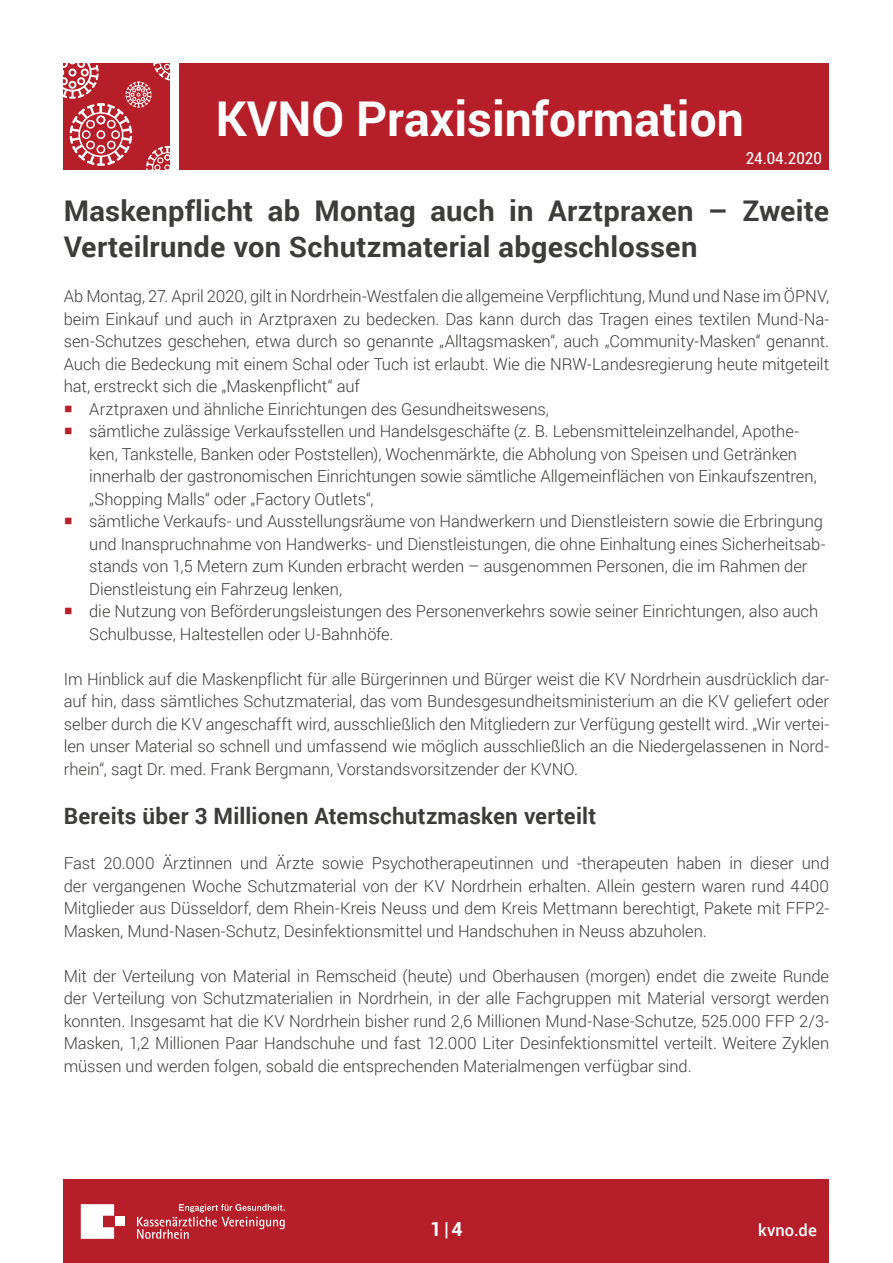
<style>
.page{position:relative;width:893px;height:1263px;background:#fff}
.page>*{position:absolute;margin:0;border:0;box-sizing:border-box;transform-origin:0 0}
.t1{font:700 48px "Roboto";color:#fff}
.FT-11{font:700 28.5px/36px "Roboto";letter-spacing:.01em;color:#3c3c3b}
.FT-11-2{font:700 22.5px "Roboto";letter-spacing:.01em;color:#3c3c3b}
.t2{font:700 19.5px "Roboto";color:#fff}
.FT-11-3{font:300 16.5px/22.5px "Roboto";letter-spacing:-.005em;color:#3c3c3b;text-align:justify}
.t3{font:condensed 16.5px "Roboto";color:#fff}
.t4{font:500 16.5px "Roboto";letter-spacing:.005em;color:#fff}
.s1{color:#b61f29}
</style>
<div class="page">
<div style="left:180px;top:64px;width:649px;height:106px;background:#b61f29"></div>
<svg style="left:64px;top:64px;width:106px;height:106px;background:#c34750"></svg>
<div style="left:64px;top:1180px;width:765px;height:83px;background:#b61f29"></div>
<svg style="left:81px;top:1204px;width:33px;height:35px"></svg>
<div style="left:116px;top:1216px;width:9px;height:10px;background:#fff"></div>
<svg style="left:137px;top:1204px;width:148px;height:35px"></svg>
<h1 class="t1" style="left:216px;top:85px;width:530px">KVNO Praxisinformation</h1>
<p class="t3" style="left:746px;top:147px;width:78px">24.04.2020</p>
<p class="FT-11" style="left:64px;top:192px;width:767px">Maskenpflicht ab Montag auch in Arztpraxen – Zweite<br>Verteilrunde von Schutzmaterial abgeschlossen</p>
<p class="FT-11-3" style="left:64px;top:285px;width:767px">Ab Montag, 27. April 2020, gilt in Nordrhein-Westfalen die allgemeine Verpflichtung, Mund und Nase im ÖPNV, beim Einkauf und auch in Arztpraxen zu bedecken. Das kann durch das Tragen eines textilen Mund-Na&shy;sen-Schutzes geschehen, etwa durch so genannte „Alltagsmasken“, auch „Community-Masken“ genannt.<br>Auch die Bedeckung mit einem Schal oder Tuch ist erlaubt. Wie die NRW-Landesregierung heute mitgeteilt hat, erstreckt sich die „Maskenpflicht“ auf</p>
<p class="FT-11-3" style="left:64px;top:397px;width:487px"><span class="s1">○</span> Arztpraxen und ähnliche Einrichtungen des Gesundheitswesens,</p>
<p class="FT-11-3" style="left:89px;top:420px;width:729px;text-align:left;text-indent:-26px"><span class="s1">○</span> sämtliche zulässige Verkaufsstellen und Handelsgeschäfte (z. B. Lebensmitteleinzelhandel, Apothe&shy;ken, Tankstelle, Banken oder Poststellen), Wochenmärkte, die Abholung von Speisen und Getränken innerhalb der gastronomischen Einrichtungen sowie sämtliche Allgemeinflächen von Einkaufszentren, „Shopping Malls“ oder „Factory Outlets“,</p>
<p class="FT-11-3" style="left:89px;top:510px;width:738px;text-align:left;text-indent:-26px"><span class="s1">○</span> sämtliche Verkaufs- und Ausstellungsräume von Handwerkern und Dienstleistern sowie die Erbringung und Inanspruchnahme von Handwerks- und Dienstleistungen, die ohne Einhaltung eines Sicherheitsab&shy;stands von 1,5 Metern zum Kunden erbracht werden – ausgenommen Personen, die im Rahmen der Dienstleistung ein Fahrzeug lenken,</p>
<p class="FT-11-3" style="left:89px;top:600px;width:730px;text-indent:-26px"><span class="s1">○</span> die Nutzung von Beförderungsleistungen des Personenverkehrs sowie seiner Einrichtungen, also auch<br>Schulbusse, Haltestellen oder U-Bahnhöfe.</p>
<p class="FT-11-3" style="left:64px;top:667px;width:767px">Im Hinblick auf die Maskenpflicht für alle Bürgerinnen und Bürger weist die KV Nordrhein ausdrücklich dar&shy;auf hin, dass sämtliches Schutzmaterial, das vom Bundesgesundheitsministerium an die KV geliefert oder selber durch die KV angeschafft wird, ausschließlich den Mitgliedern zur Verfügung gestellt wird. „Wir vertei&shy;len unser Material so schnell und umfassend wie möglich ausschließlich an die Niedergelassenen in Nord&shy;rhein“, sagt Dr. med. Frank Bergmann, Vorstandsvorsitzender der KVNO.</p>
<p class="FT-11-2" style="left:64px;top:800px;width:534px">Bereits über 3 Millionen Atemschutzmasken verteilt</p>
<p class="FT-11-3" style="left:64px;top:852px;width:767px">Fast 20.000 Ärztinnen und Ärzte sowie Psychotherapeutinnen und -therapeuten haben in dieser und der vergangenen Woche Schutzmaterial von der KV Nordrhein erhalten. Allein gestern waren rund 4400<br>Mitglieder aus Düsseldorf, dem Rhein-Kreis Neuss und dem Kreis Mettmann berechtigt, Pakete mit FFP2- Masken, Mund-Nasen-Schutz, Desinfektionsmittel und Handschuhen in Neuss abzuholen.</p>
<p class="FT-11-3" style="left:64px;top:964px;width:767px">Mit der Verteilung von Material in Remscheid (heute) und Oberhausen (morgen) endet die zweite Runde der Verteilung von Schutzmaterialien in Nordrhein, in der alle Fachgruppen mit Material versorgt werden konnten. Insgesamt hat die KV Nordrhein bisher rund 2,6 Millionen Mund-Nase-Schutze, 525.000 FFP 2/3- Masken, 1,2 Millionen Paar Handschuhe und fast 12.000 Liter Desinfektionsmittel verteilt. Weitere Zyklen müssen und werden folgen, sobald die entsprechenden Materialmengen verfügbar sind.</p>
<p class="t2" style="left:430px;top:1215px;width:34px">1|4</p>
<p class="t4" style="left:758px;top:1218px;width:60px">kvno.de</p>
</div>
